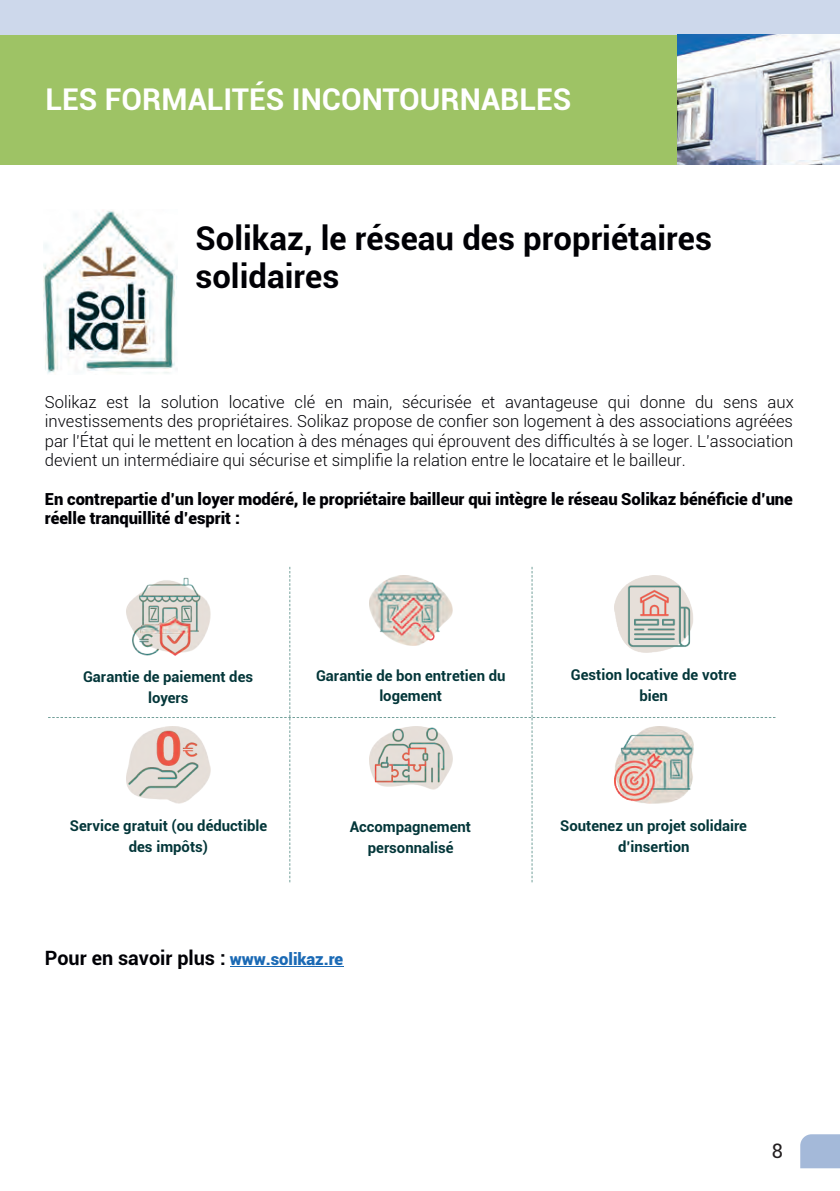
<style>
.page{position:relative;width:840px;height:1191px;background:#fff}
.page>*{position:absolute;margin:0;border:0;box-sizing:border-box;transform-origin:0 0}
.t1{font:700 32.8px/38.8px "Roboto";color:#000005}
.t2{font:700 30px "Roboto";color:#fff}
.t3{font:20px "Roboto";color:#231f20}
.t4{font:700 19.8px "Roboto";color:#000005}
.t5{font:300 16.6px/19.4px "Roboto";letter-spacing:-.005em;color:#000005;text-align:justify}
.t6{font:900 16.6px/19px "Roboto";letter-spacing:-.005em;color:#000005}
.t7{font:700 14.8px/20.6px "Roboto";color:#033639;text-align:center}
.s1{font-weight:900;font-size:16.6px;color:#1b6ab5}
</style>
<div class="page">
<svg style="left:800px;top:1134px;width:39px;height:34px"></svg>
<hr style="left:230px;top:966px;width:113px;height:1px;background:#1b6ab5">
<img style="left:44px;top:210px;width:133px;height:164px">
<svg style="left:48px;top:567px;width:727px;height:315px"></svg>
<img style="left:369px;top:726px;width:83px;height:64px">
<img style="left:614px;top:726px;width:79px;height:78px">
<div style="left:0;top:34px;width:753px;height:130px;background:#9ec365"></div>
<div style="left:0;top:0;width:839px;height:34px;background:#cdd8eb"></div>
<img style="left:677px;top:34px;width:162px;height:130px">
<h2 class="t2" style="left:45px;top:78px;width:527px">LES FORMALITÉS INCONTOURNABLES</h2>
<h1 class="t1" style="left:195px;top:217px;width:518px">Solikaz, le réseau des propriétaires solidaires</h1>
<p class="t5" style="left:45px;top:392px;width:750px">Solikaz est la solution locative clé en main, sécurisée et avantageuse qui donne du sens aux investissements des propriétaires. Solikaz propose de confier son logement à des associations agréées par l’État qui le mettent en location à des ménages qui éprouvent des difficultés à se loger. L’association devient un intermédiaire qui sécurise et simplifie la relation entre le locataire et le bailleur.</p>
<p class="t6" style="left:45px;top:488px;width:749px">En contrepartie d’un loyer modéré, le propriétaire bailleur qui intègre le réseau Solikaz bénéficie d’une réelle tranquillité d’esprit :</p>
<p class="t7" style="left:83px;top:666px;width:171px">Garantie de paiement des loyers</p>
<p class="t7" style="left:316px;top:664px;width:191px">Garantie de bon entretien du logement</p>
<p class="t7" style="left:570px;top:663px;width:167px;line-height:21.4px">Gestion locative de votre bien</p>
<p class="t7" style="left:70px;top:815px;width:199px">Service gratuit (ou déductible des impôts)</p>
<p class="t7" style="left:349px;top:816px;width:123px">Accompagnement personnalisé</p>
<p class="t7" style="left:560px;top:815px;width:188px">Soutenez un projet solidaire d’insertion</p>
<p class="t4" style="left:45px;top:944px;width:300px">Pour en savoir plus : <span class="s1">www.solikaz.re</span></p>
<p class="t3" style="left:771px;top:1137px;width:13px">8</p>
</div>
